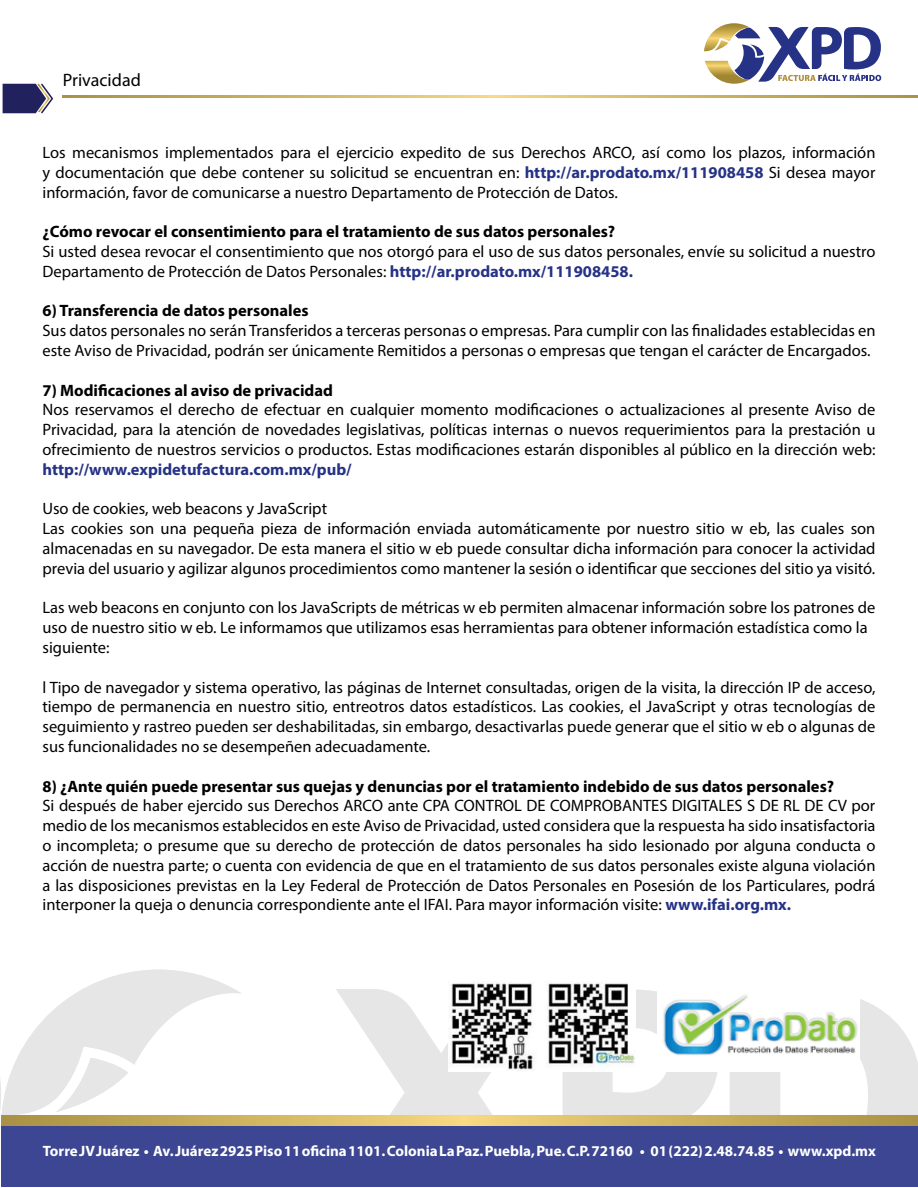
<style>
.page{position:relative;width:918px;height:1188px;background:#fff}
.page>*{position:absolute;margin:0;border:0;box-sizing:border-box;transform-origin:0 0}
.t1{font:18px "Myriad Pro";color:#000}
.t2{font:16.5px/19.8px "Myriad Pro";color:#000;text-align:justify}
.t3{font:700 16.5px "Myriad Pro";color:#000}
.t4{font:700 16.5px "Myriad Pro";color:#263286}
.t5{font:700 15px "Myriad Pro";color:#fff}
.s1{font-weight:700;color:#263286}
</style>
<div class="page">
<svg style="left:336px;top:989px;width:156px;height:126px"></svg>
<svg style="left:563px;top:989px;width:155px;height:126px"></svg>
<svg style="left:730px;top:999px;width:188px;height:116px"></svg>
<svg style="left:0;top:970px;width:241px;height:145px"></svg>
<div style="left:1px;top:1126px;width:917px;height:60px;background:#3c4692"></div>
<svg style="left:2px;top:1115px;width:916px;height:11px;background:#ceb360"></svg>
<svg style="left:63px;top:95px;width:855px;height:3px;background:#ceb360"></svg>
<svg style="left:3px;top:84px;width:50px;height:29px"></svg>
<svg style="left:704px;top:23px;width:177px;height:61px"></svg>
<img style="left:449px;top:983px;width:186px;height:88px">
<img style="left:657px;top:989px;width:202px;height:82px">
<p class="t1" style="left:63px;top:68px;width:79px">Privacidad</p>
<p class="t2" style="left:43px;top:142px;width:834px">Los mecanismos implementados para el ejercicio expedito de sus Derechos ARCO, así como los plazos, información y documentación que debe contener su solicitud se encuentran en: <span class="s1">http://ar.prodato.mx/111908458</span> Si desea mayor información, favor de comunicarse a nuestro Departamento de Protección de Datos.</p>
<p class="t3" style="left:43px;top:221px;width:574px">¿Cómo revocar el consentimiento para el tratamiento de sus datos personales?</p>
<p class="t2" style="left:43px;top:241px;width:835px">Si usted desea revocar el consentimiento que nos otorgó para el uso de sus datos personales, envíe su solicitud a nuestro<br>Departamento de Protección de Datos Personales: <span class="s1">http://ar.prodato.mx/111908458.</span></p>
<p class="t3" style="left:43px;top:300px;width:268px">6) Transferencia de datos personales</p>
<p class="t2" style="left:43px;top:320px;width:834px">Sus datos personales no serán Transferidos a terceras personas o empresas. Para cumplir con las finalidades establecidas en este Aviso de Privacidad, podrán ser únicamente Remitidos a personas o empresas que tengan el carácter de Encargados.</p>
<p class="t3" style="left:43px;top:379px;width:292px">7) Modificaciones al aviso de privacidad</p>
<p class="t2" style="left:43px;top:400px;width:835px">Nos reservamos el derecho de efectuar en cualquier momento modificaciones o actualizaciones al presente Aviso de Privacidad, para la atención de novedades legislativas, políticas internas o nuevos requerimientos para la prestación u ofrecimiento de nuestros servicios o productos. Estas modificaciones estarán disponibles al público en la dirección web:</p>
<p class="t4" style="left:43px;top:458px;width:311px">http://www.expidetufactura.com.mx/pub/</p>
<p class="t2" style="left:43px;top:499px;width:835px;text-align:left">Uso de cookies, web beacons y JavaScript<br>Las cookies son una pequeña pieza de información enviada automáticamente por nuestro sitio w eb, las cuales son almacenadas en su navegador. De esta manera el sitio w eb puede consultar dicha información para conocer la actividad previa del usuario y agilizar algunos procedimientos como mantener la sesión o identificar que secciones del sitio ya visitó.</p>
<p class="t2" style="left:43px;top:598px;width:835px;text-align:left">Las web beacons en conjunto con los JavaScripts de métricas w eb permiten almacenar información sobre los patrones de uso de nuestro sitio w eb. Le informamos que utilizamos esas herramientas para obtener información estadística como la siguiente:</p>
<p class="t2" style="left:43px;top:677px;width:835px">l Tipo de navegador y sistema operativo, las páginas de Internet consultadas, origen de la visita, la dirección IP de acceso, tiempo de permanencia en nuestro sitio, entreotros datos estadísticos. Las cookies, el JavaScript y otras tecnologías de seguimiento y rastreo pueden ser deshabilitadas, sin embargo, desactivarlas puede generar que el sitio w eb o algunas de sus funcionalidades no se desempeñen adecuadamente.</p>
<p class="t3" style="left:43px;top:775px;width:793px">8) ¿Ante quién puede presentar sus quejas y denuncias por el tratamiento indebido de sus datos personales?</p>
<p class="t2" style="left:43px;top:796px;width:835px">Si después de haber ejercido sus Derechos ARCO ante CPA CONTROL DE COMPROBANTES DIGITALES S DE RL DE CV por medio de los mecanismos establecidos en este Aviso de Privacidad, usted considera que la respuesta ha sido insatisfactoria o incompleta; o presume que su derecho de protección de datos personales ha sido lesionado por alguna conducta o acción de nuestra parte; o cuenta con evidencia de que en el tratamiento de sus datos personales existe alguna violación a las disposiciones previstas en la Ley Federal de Protección de Datos Personales en Posesión de los Particulares, podrá interponer la queja o denuncia correspondiente ante el IFAI. Para mayor información visite: <span class="s1">www.ifai.org.mx.</span></p>
<p class="t5" style="left:43px;top:1141px;width:834px">Torre JV Juárez • Av. Juárez 2925 Piso 11 oficina 1101. Colonia La Paz. Puebla, Pue. C.P. 72160 • 01 (222) 2.48.74.85 • www.xpd.mx</p>
</div>
